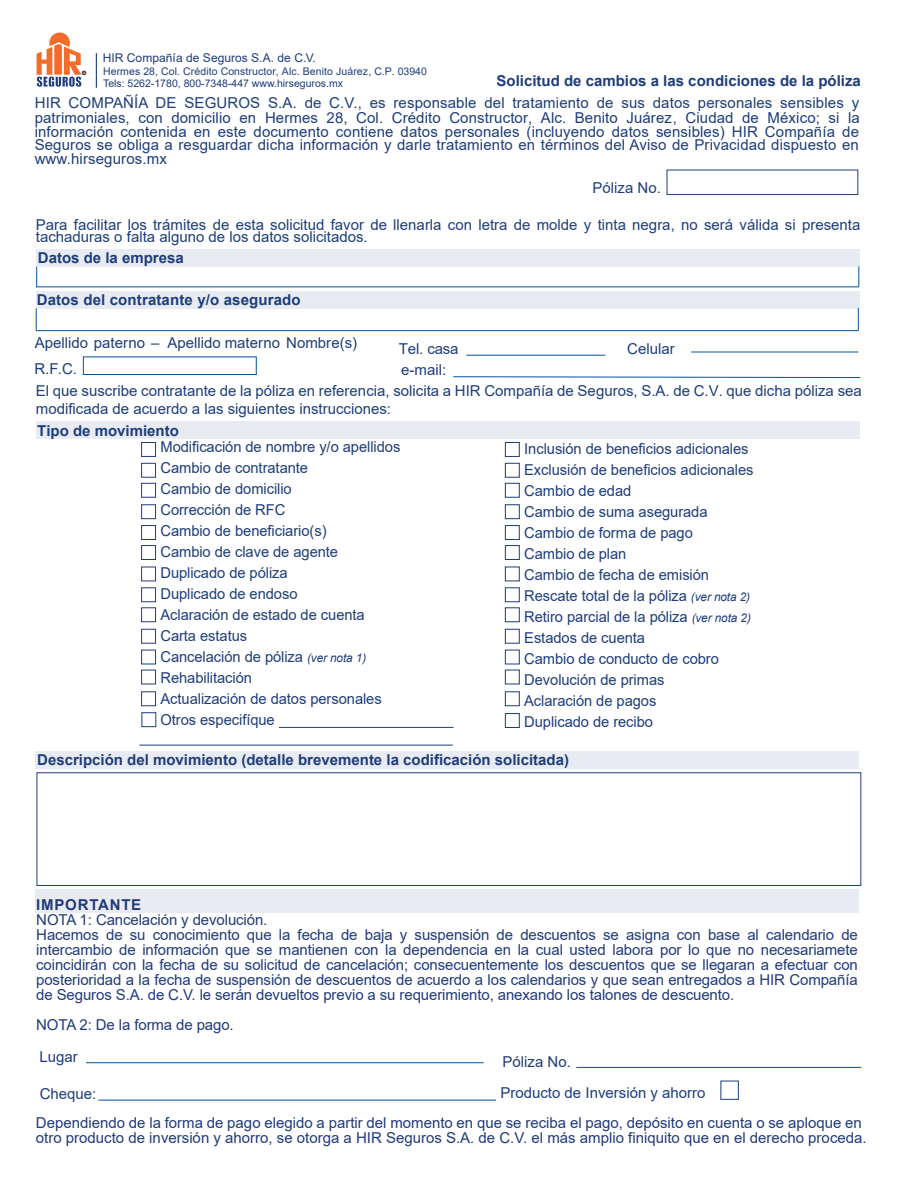
<style>
.page{position:relative;width:918px;height:1188px;background:#fff}
.page>*{position:absolute;margin:0;border:0;box-sizing:border-box;transform-origin:0 0}
.t1{font:15px/21px "Arial";color:#1e3d7b}
.t2{font:15px/15px "Arial";letter-spacing:-.01em;color:#213a7b}
.t3{font:700 15px "Arial";color:#1e3d7b}
.t4{font:700 15px "Arial";letter-spacing:.05em;color:#213a7b}
.t5{font:12px "Arial";letter-spacing:.005em;color:#1e3d7b}
.t6{font:10.5px/11.6px "Arial";letter-spacing:.01em;color:#1e3d7b}
.s1{font-style:italic;font-size:12px}
</style>
<div class="page">
<div style="left:36px;top:291px;width:824px;height:17px;background:#e8ebf2"></div>
<div style="left:37px;top:422px;width:823px;height:17px;background:#e8ebf2"></div>
<div style="left:141px;top:442px;width:15px;height:15px;border:1px solid #1e3d7b"></div>
<div style="left:141px;top:463px;width:15px;height:14px;border:1px solid #1e3d7b"></div>
<div style="left:141px;top:483px;width:15px;height:14px;border:1px solid #1e3d7b"></div>
<div style="left:36px;top:250px;width:823px;height:17px;background:#e8ebf2"></div>
<svg style="left:859px;top:266px;width:1px;height:21px"></svg>
<hr style="left:36px;top:287px;width:823px;height:1px;background:#01529a">
<svg style="left:858px;top:308px;width:1px;height:23px"></svg>
<hr style="left:36px;top:330px;width:822px;height:1px;background:#01529a">
<div style="left:83px;top:357px;width:173px;height:18px;border:1px solid #01529a"></div>
<hr style="left:466px;top:355px;width:139px;height:1px;background:#01529a">
<hr style="left:691px;top:352px;width:167px;height:1px;background:#01529a">
<svg style="left:453px;top:376px;width:408px;height:2px"></svg>
<div style="left:141px;top:505px;width:15px;height:14px;border:1px solid #1e3d7b"></div>
<div style="left:141px;top:525px;width:15px;height:15px;border:1px solid #1e3d7b"></div>
<div style="left:141px;top:545px;width:15px;height:15px;border:1px solid #1e3d7b"></div>
<div style="left:141px;top:567px;width:15px;height:14px;border:1px solid #1e3d7b"></div>
<div style="left:141px;top:588px;width:15px;height:14px;border:1px solid #1e3d7b"></div>
<div style="left:141px;top:608px;width:15px;height:14px;border:1px solid #1e3d7b"></div>
<div style="left:141px;top:629px;width:15px;height:14px;border:1px solid #1e3d7b"></div>
<div style="left:141px;top:650px;width:15px;height:14px;border:1px solid #1e3d7b"></div>
<div style="left:141px;top:670px;width:15px;height:14px;border:1px solid #1e3d7b"></div>
<div style="left:141px;top:692px;width:15px;height:14px;border:1px solid #1e3d7b"></div>
<div style="left:505px;top:442px;width:14px;height:15px;border:1px solid #1e3d7b"></div>
<div style="left:505px;top:463px;width:14px;height:14px;border:1px solid #1e3d7b"></div>
<div style="left:505px;top:483px;width:14px;height:14px;border:1px solid #1e3d7b"></div>
<div style="left:505px;top:505px;width:14px;height:14px;border:1px solid #1e3d7b"></div>
<div style="left:505px;top:525px;width:14px;height:15px;border:1px solid #1e3d7b"></div>
<div style="left:505px;top:545px;width:14px;height:15px;border:1px solid #1e3d7b"></div>
<div style="left:505px;top:588px;width:14px;height:14px;border:1px solid #1e3d7b"></div>
<div style="left:505px;top:608px;width:14px;height:14px;border:1px solid #1e3d7b"></div>
<div style="left:505px;top:629px;width:14px;height:14px;border:1px solid #1e3d7b"></div>
<div style="left:505px;top:692px;width:14px;height:14px;border:1px solid #1e3d7b"></div>
<div style="left:505px;top:713px;width:14px;height:15px;border:1px solid #1e3d7b"></div>
<hr style="left:279px;top:727px;width:175px;height:1px;background:#1e3d7b">
<div style="left:35px;top:751px;width:824px;height:17px;background:#e8ebf2"></div>
<div style="left:37px;top:772px;width:824px;height:114px;border:1px solid #1e3d7b"></div>
<hr style="left:139px;top:745px;width:314px;height:1px;background:#1e3d7b">
<div style="left:667px;top:170px;width:191px;height:25px;border:1px solid #1e3d7c"></div>
<hr style="left:96px;top:53px;width:1px;height:35px;background:#1e3d7b">
<svg style="left:37px;top:33px;width:49px;height:54px"></svg>
<svg style="left:36px;top:267px;width:1px;height:20px"></svg>
<div style="left:142px;top:713px;width:14px;height:14px;border:1px solid #1e3d7b"></div>
<svg style="left:36px;top:308px;width:1px;height:22px"></svg>
<div style="left:35px;top:890px;width:824px;height:23px;background:#e8ebf2"></div>
<hr style="left:86px;top:1062px;width:398px;height:1px;background:#01529a">
<hr style="left:576px;top:1067px;width:285px;height:1px;background:#01529a">
<hr style="left:98px;top:1100px;width:398px;height:1px;background:#01529a">
<div style="left:721px;top:1081px;width:18px;height:19px;border:1px solid #1e3d7b"></div>
<p class="t5" style="left:103px;top:49px;width:215px">HIR Compañía de Seguros S.A. de C.V.</p>
<p class="t6" style="left:103px;top:66px;width:325px">Hermes 28, Col. Crédito Constructor, Alc. Benito Juárez, C.P. 03940<br>Tels: 5262-1780, 800-7348-447 www.hirseguros.mx</p>
<p class="t3" style="left:497px;top:70px;width:366px">Solicitud de cambios a las condiciones de la póliza</p>
<p class="t1" style="left:35px;top:95px;width:827px;line-height:15px">HIR COMPAÑÍA DE SEGUROS S.A. de C.V., es responsable del tratamiento de sus datos personales sensibles y patrimoniales, con domicilio en Hermes 28, Col. Crédito Constructor, Alc. Benito Juárez, Ciudad de México; si la</p>
<p class="t1" style="left:35px;top:125px;width:826px;line-height:13.5px;text-align:justify">información contenida en este documento contiene datos personales (incluyendo datos sensibles) HIR Compañía de Seguros se obliga a resguardar dicha información y darle tratamiento en términos del Aviso de Privacidad dispuesto en www.hirseguros.mx</p>
<p class="t1" style="left:593px;top:178px;width:70px">Póliza No.</p>
<p class="t1" style="left:36px;top:219px;width:826px;line-height:12px">Para facilitar los trámites de esta solicitud favor de llenarla con letra de molde y tinta negra, no será válida si presenta tachaduras o falta alguno de los datos solicitados.</p>
<p class="t3" style="left:38px;top:248px;width:147px">Datos de la empresa</p>
<p class="t3" style="left:37px;top:289px;width:266px">Datos del contratante y/o asegurado</p>
<p class="t1" style="left:34px;top:329px;width:324px;line-height:26.2px">Apellido paterno – Apellido materno Nombre(s)<br>R.F.C.</p>
<p class="t1" style="left:399px;top:338px;width:61px">Tel. casa</p>
<p class="t1" style="left:627px;top:338px;width:49px">Celular</p>
<p class="t1" style="left:401px;top:359px;width:46px">e-mail:</p>
<p class="t1" style="left:36px;top:382px;width:827px;line-height:18px">El que suscribe contratante de la póliza en referencia, solicita a HIR Compañía de Seguros, S.A. de C.V. que dicha póliza sea modificada de acuerdo a las siguientes instrucciones:</p>
<p class="t3" style="left:37px;top:420px;width:143px">Tipo de movimiento</p>
<p class="t1" style="left:160px;top:436px;width:241px">Modificación de nombre y/o apellidos<br>Cambio de contratante<br>Cambio de domicilio<br>Corrección de RFC<br>Cambio de beneficiario(s)<br>Cambio de clave de agente<br>Duplicado de póliza<br>Duplicado de endoso<br>Aclaración de estado de cuenta<br>Carta estatus<br>Cancelación de póliza <span class="s1">(ver nota 1)<br></span>Rehabilitación<br>Actualización de datos personales<br>Otros especifíque</p>
<p class="t1" style="left:524px;top:438px;width:231px">Inclusión de beneficios adicionales<br>Exclusión de beneficios adicionales<br>Cambio de edad<br>Cambio de suma asegurada<br>Cambio de forma de pago<br>Cambio de plan<br>Cambio de fecha de emisión<br>Rescate total de la póliza <span class="s1">(ver nota 2)<br></span>Retiro parcial de la póliza <span class="s1">(ver nota 2)<br></span>Estados de cuenta<br>Cambio de conducto de cobro<br>Devolución de primas<br>Aclaración de pagos<br>Duplicado de recibo</p>
<p class="t3" style="left:37px;top:749px;width:533px">Descripción del movimiento (detalle brevemente la codificación solicitada)</p>
<p class="t4" style="left:36px;top:894px;width:107px">IMPORTANTE</p>
<p class="t2" style="left:36px;top:912px;width:823px">NOTA 1: Cancelación y devolución.<br>Hacemos de su conocimiento que la fecha de baja y suspensión de descuentos se asigna con base al calendario de intercambio de información que se mantienen con la dependencia en la cual usted labora por lo que no necesariamete coincidirán con la fecha de su solicitud de cancelación; consecuentemente los descuentos que se llegaran a efectuar con posterioridad a la fecha de suspensión de descuentos de acuerdo a los calendarios y que sean entregados a HIR Compañía de Seguros S.A. de C.V. le serán devueltos previo a su requerimiento, anexando los talones de descuento.</p>
<p class="t2" style="left:36px;top:1017px;width:199px">NOTA 2: De la forma de pago.</p>
<p class="t1" style="left:503px;top:1051px;width:70px">Póliza No.</p>
<p class="t1" style="left:39px;top:1046px;width:40px">Lugar</p>
<p class="t1" style="left:40px;top:1084px;width:58px">Cheque:</p>
<p class="t1" style="left:500px;top:1082px;width:207px">Producto de Inversión y ahorro</p>
<p class="t2" style="left:36px;top:1115px;width:832px">Dependiendo de la forma de pago elegido a partir del momento en que se reciba el pago, depósito en cuenta o se aploque en otro producto de inversión y ahorro, se otorga a HIR Seguros S.A. de C.V. el más amplio finiquito que en el derecho proceda.</p>
</div>
